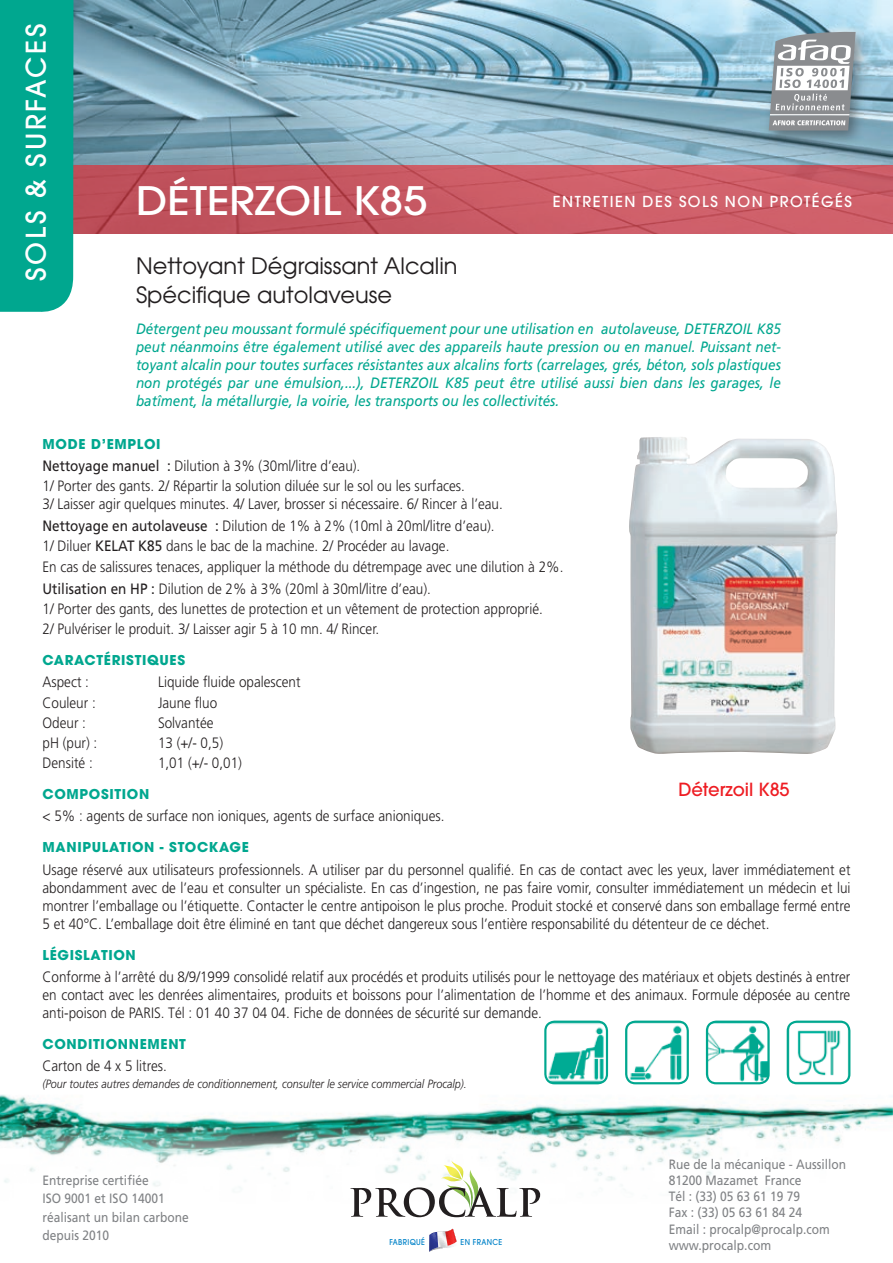
<style>
.page{position:relative;width:893px;height:1263px;background:#fff}
.page>*{position:absolute;margin:0;border:0;box-sizing:border-box;transform-origin:0 0}
.t1{font:500 39px "Avant Garde";color:#fff;scale:1.1 1}
.t2{font:500 27px "Avant Garde";letter-spacing:.1em;color:#fff}
.t3{font:22.5px/29.1px "Avant Garde";color:#231f20}
.t4{font:500 18px "Avant Garde";color:#ee1d23}
.t5{font:300 15px/18px "Frutiger";color:#231f20;scale:.9 1}
.t6{font:italic 15px/18px "Frutiger";color:#00a78f;text-align:justify;scale:.9 1}
.t7{font:500 15px "Avant Garde";letter-spacing:.1em;color:#fff}
.t8{font:13.5px/16.2px "Frutiger";color:#808285;scale:.89 1}
.t9{font:700 13.5px "Avant Garde";letter-spacing:.05em;color:#00a78f}
.t10{font:italic 300 12px "Frutiger";color:#231f20;scale:.9 1}
.t11{font:500 8.1px "Avant Garde";letter-spacing:.05em;color:#0082c8;scale:.9 1}
.s1{font-weight:400}
</style>
<div class="page">
<img style="left:0;top:1083px;width:893px;height:114px">
<svg style="left:350px;top:1160px;width:190px;height:57px"></svg>
<svg style="left:429px;top:1228px;width:28px;height:24px"></svg>
<img style="left:73px;top:0;width:820px;height:166px">
<div style="left:762px;top:25px;width:109px;height:122px;background:#231f20;opacity:.45"></div>
<svg style="left:769px;top:31px;width:87px;height:99px"></svg>
<svg style="left:73px;top:166px;width:820px;height:68px;fill:#c85964"></svg>
<div style="left:0;top:0;width:73px;height:312px;background:#00a78f"></div>
<img style="left:629px;top:437px;width:209px;height:317px">
<img style="left:707px;top:1023px;width:61px;height:60px">
<div style="left:706px;top:1020px;width:64px;height:64px;border:2px solid #00a78f;border-radius:9px"></div>
<img style="left:627px;top:1023px;width:60px;height:60px">
<div style="left:625px;top:1020px;width:64px;height:64px;border:2px solid #00a78f;border-radius:9px"></div>
<img style="left:788px;top:1023px;width:61px;height:60px">
<div style="left:787px;top:1020px;width:63px;height:64px;border:2px solid #00a78f;border-radius:9px"></div>
<img style="left:547px;top:1023px;width:60px;height:60px">
<div style="left:544px;top:1020px;width:64px;height:64px;border:2px solid #00a78f;border-radius:9px"></div>
<h2 class="t2" style="left:19px;top:281px;width:257px;rotate:-90deg">SOLS &amp; SURFACES</h2>
<h1 class="t1" style="left:136px;top:177px;width:266px">DÉTERZO IL K85</h1>
<h3 class="t3" style="left:136px;top:250px;width:323px">Nettoyant Dégraissant Alcalin<br>Spécifique autolaveuse</h3>
<p class="t7" style="left:752px;top:192px;width:101px">ROTREOTÉGÉS</p>
<p class="t7" style="left:793px;top:192px;width:60px">GÉS 2D</p>
<p class="t7" style="left:553px;top:192px;width:185px">ENTRETENIENTREDETIENS SOLS N</p>
<p class="t7" style="left:696px;top:192px;width:84px">SOLS PO N P</p>
<p class="t6" style="left:136px;top:320px;width:718px">Détergent peu moussant formulé spécifiquement pour une utilisation en autolaveuse, DETERZOIL K85 peut néanmoins être également utilisé avec des appareils haute pression ou en manuel. Puissant net&shy;toyant alcalin pour toutes surfaces résistantes aux alcalins forts (carrelages, grés, béton, sols plastiques non protégés par une émulsion,...), DETERZOIL K85 peut être utilisé aussi bien dans les garages, le batîment, la métallurgie, la voirie, les transports ou les collectivités.</p>
<p class="t9" style="left:43px;top:435px;width:120px">MODE D’EMPLOI</p>
<p class="t5" style="left:43px;top:456px;width:471px;line-height:20.1px"><span class="s1">Nettoyage manuel :</span> Dilution à 3% (30ml/litre d’eau).<br>1/ Porter des gants. 2/ Répartir la solution diluée sur le sol ou les surfaces.</p>
<p class="t5" style="left:43px;top:493px;width:513px;line-height:22.2px">3/ Laisser agir quelques minutes. 4/ Laver, brosser si nécessaire. 6/ Rincer à l’eau.<br><span class="s1">Nettoyage en autolaveuse :</span> Dilution de 1% à 2% (10ml à 20ml/litre d’eau).</p>
<p class="t5" style="left:43px;top:536px;width:580px;line-height:20.1px">1/ Diluer <span class="s1">KELAT K85</span> dans le bac de la machine. 2/ Procéder au lavage.<br>En cas de salissures tenaces, appliquer la méthode du détrempage avec une dilution à 2%.</p>
<p class="t5" style="left:43px;top:579px;width:557px;line-height:20.1px"><span class="s1">Utilisation en HP :</span> Dilution de 2% à 3% (20ml à 30ml/litre d’eau).<br>1/ Porter des gants, des lunettes de protection et un vêtement de protection approprié.<br>2/ Pulvériser le produit. 3/ Laisser agir 5 à 10 mn. 4/ Rincer.</p>
<p class="t9" style="left:43px;top:651px;width:144px">CARACTÉRISTIQUES</p>
<p class="t5" style="left:43px;top:673px;width:53px">Aspect :</p>
<p class="t5" style="left:158px;top:673px;width:160px">Liquide fluide opalescent</p>
<p class="t5" style="left:43px;top:694px;width:61px">Couleur :</p>
<p class="t5" style="left:158px;top:694px;width:67px">Jaune fluo</p>
<p class="t5" style="left:43px;top:714px;width:50px">Odeur :</p>
<p class="t5" style="left:158px;top:714px;width:63px">Solvantée</p>
<p class="t5" style="left:43px;top:734px;width:62px">pH (pur) :</p>
<p class="t5" style="left:158px;top:734px;width:74px">13 (+/- 0,5)</p>
<p class="t5" style="left:43px;top:754px;width:57px">Densité :</p>
<p class="t5" style="left:158px;top:754px;width:95px">1,01 (+/- 0,01)</p>
<p class="t9" style="left:43px;top:785px;width:108px">COMPOSITION</p>
<p class="t5" style="left:43px;top:807px;width:448px">&lt; 5% : agents de surface non ioniques, agents de surface anioniques.</p>
<p class="t9" style="left:43px;top:839px;width:208px">MANIPULATION - STOCKAGE</p>
<p class="t5" style="left:43px;top:861px;width:899px;text-align:justify">Usage réservé aux utilisateurs professionnels. A utiliser par du personnel qualifié. En cas de contact avec les yeux, laver immédiatement et abondamment avec de l’eau et consulter un spécialiste. En cas d’ingestion, ne pas faire vomir, consulter immédiatement un médecin et lui montrer l’emballage ou l’étiquette. Contacter le centre antipoison le plus proche. Produit stocké et conservé dans son emballage fermé entre 5 et 40°C. L’emballage doit être éliminé en tant que déchet dangereux sous l’entière responsabilité du détenteur de ce déchet.</p>
<p class="t9" style="left:43px;top:946px;width:95px">LÉGISLATION</p>
<p class="t5" style="left:43px;top:968px;width:899px;text-align:justify">Conforme à l’arrêté du 8/9/1999 consolidé relatif aux procédés et produits utilisés pour le nettoyage des matériaux et objets destinés à entrer en contact avec les denrées alimentaires, produits et boissons pour l’alimentation de l’homme et des animaux. Formule déposée au centre anti-poison de PARIS. Tél : 01 40 37 04 04. Fiche de données de sécurité sur demande.</p>
<p class="t9" style="left:43px;top:1035px;width:145px">CONDITIONNEMENT</p>
<p class="t5" style="left:43px;top:1057px;width:140px">Carton de 4 x 5 litres.</p>
<p class="t10" style="left:43px;top:1077px;width:473px">(Pour toutes autres demandes de conditionnement, consulter le service commercial Procalp).</p>
<p class="t4" style="left:678px;top:778px;width:113px">DÉTERZOIL K85</p>
<p class="t8" style="left:43px;top:1171px;width:166px;line-height:18.3px">Entreprise certifiée<br>ISO 9001 et ISO 14001 réalisant un bilan carbone depuis 2010</p>
<p class="t11" style="left:389px;top:1237px;width:41px">FABRIQUÉ</p>
<p class="t11" style="left:461px;top:1237px;width:48px">EN FRANCE</p>
<p class="t8" style="left:669px;top:1156px;width:201px">Rue de la mécanique - Aussillon<br>81200 Mazamet France<br>Tél : (33) 05 63 61 19 79<br>Fax : (33) 05 63 61 84 24<br>Email : procalp@procalp.com www.procalp.com</p>
</div>
